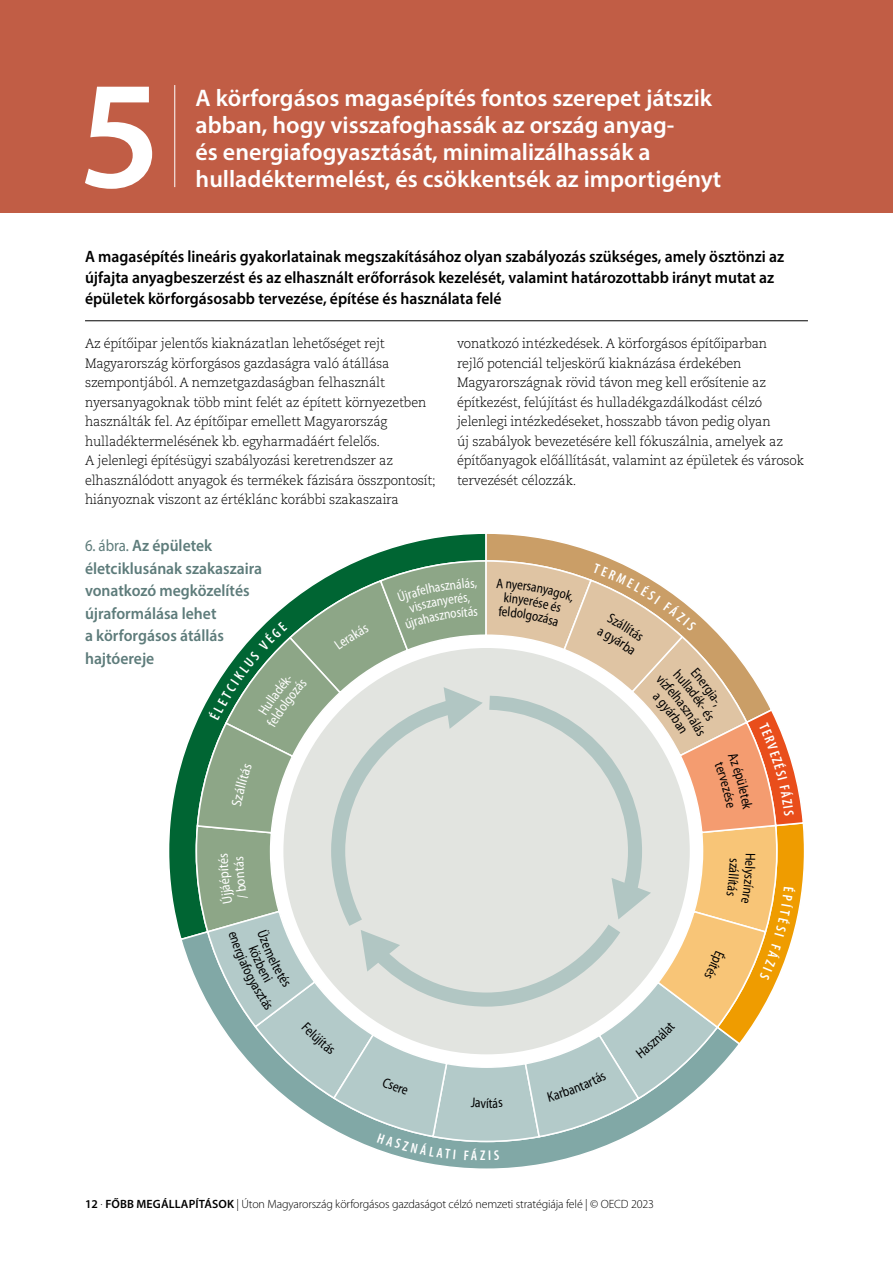
<style>
.page{position:relative;width:893px;height:1263px;background:#fff}
.page>*{position:absolute;margin:0;border:0;box-sizing:border-box;transform-origin:0 0}
.t1{font:600 154.5px "Myriad Pro";color:#fff}
.t2{font:600 24px/27px "Myriad Pro";color:#fff}
.t3{font:600 16.5px/21px "Myriad Pro";color:#000;scale:.95 1}
.t4{font:600 16.5px/22.5px "Myriad Pro";color:#5e7c7b;scale:.95 1}
.t5{font:semi-condensed 14.1px "Myriad Pro";color:#000;scale:.9 1}
.t6{font:semi-condensed 14.1px "Myriad Pro";color:#fff;scale:.95 1}
.t7{font:600 condensed 14.1px "Myriad Pro";color:#fff}
.t8{font:300 13.5px/19.5px "Caecilia LT Pro 45";letter-spacing:-.015em;color:#000;scale:.95 1}
.t9{font:300 12px "Myriad Pro";letter-spacing:-.01em;color:#000}
.s1{font-weight:400}
.s2{font-weight:600}
</style>
<div class="page">
<svg style="left:487px;top:534px;width:123px;height:25px"></svg>
<svg style="left:169px;top:534px;width:318px;height:396px"></svg>
<svg style="left:179px;top:930px;width:380px;height:239px"></svg>
<div style="left:0;top:0;width:893px;height:213px;background:#c15d45"></div>
<hr style="left:174px;top:85px;width:1px;height:102px;background:#fff">
<hr style="left:85px;top:320px;width:723px;height:1px;background:#000">
<svg style="left:194px;top:559px;width:610px;height:601px"></svg>
<h1 class="t1" style="left:78px;top:37px;width:84px">5</h1>
<h2 class="t2" style="left:196px;top:84px;width:518px">A körforgásos magasépítés fontos szerepet játszik abban, hogy visszafoghassák az ország anyag-<br>és energiafogyasztását, minimalizálhassák a</h2>
<h2 class="t2" style="left:196px;top:165px;width:527px">hulladéktermelést, és csökkentsék az importigényt</h2>
<p class="t3" style="left:85px;top:246px;width:737px">A magasépítés lineáris gyakorlatainak megszakításához olyan szabályozás szükséges, amely ösztönzi az újfajta anyagbeszerzést és az elhasznált erőforrások kezelését, valamint határozottabb irányt mutat az épületek körforgásosabb tervezése, építése és használata felé</p>
<p class="t8" style="left:85px;top:334px;width:371px">Az építőipar jelentős kiaknázatlan lehetőséget rejt Magyarország körforgásos gazdaságra való átállása szempontjából. A nemzetgazdaságban felhasznált nyersanyagoknak több mint felét az épített környezetben használták fel. Az építőipar emellett Magyarország hulladéktermelésének kb. egyharmadáért felelős.<br>A jelenlegi építésügyi szabályozási keretrendszer az elhasználódott anyagok és termékek fázisára összpontosít; hiányoznak viszont az értéklánc korábbi szakaszaira</p>
<p class="t8" style="left:457px;top:334px;width:367px">vonatkozó intézkedések. A körforgásos építőiparban<br>rejlő potenciál teljeskörű kiaknázása érdekében Magyarországnak rövid távon meg kell erősítenie az építkezést, felújítást és hulladékgazdálkodást célzó jelenlegi intézkedéseket, hosszabb távon pedig olyan<br>új szabályok bevezetésére kell fókuszálnia, amelyek az építőanyagok előállítását, valamint az épületek és városok tervezését célozzák.</p>
<p class="t4" style="left:85px;top:534px;width:188px"><span class="s1">6. ábra.</span> Az épületek életciklusának szakaszaira vonatkozó megközelítés újraformálása lehet<br>a körforgásos átállás hajtóereje</p>
<p class="t6" style="left:216px;top:858px;width:7px;rotate:-90deg">s</p>
<p class="t5" style="left:486px;top:1095px;width:5px">í</p>
<p class="t7" style="left:480px;top:1147px;width:7px">Z</p>
<p class="t9" style="left:85px;top:1197px;width:570px"><span class="s2">12</span> . <span class="s2">FŐBB MEGÁLLAPÍTÁSOK</span> | Úton Magyarország körforgásos gazdaságot célzó nemzeti stratégiája felé | © OECD 2023</p>
</div>
